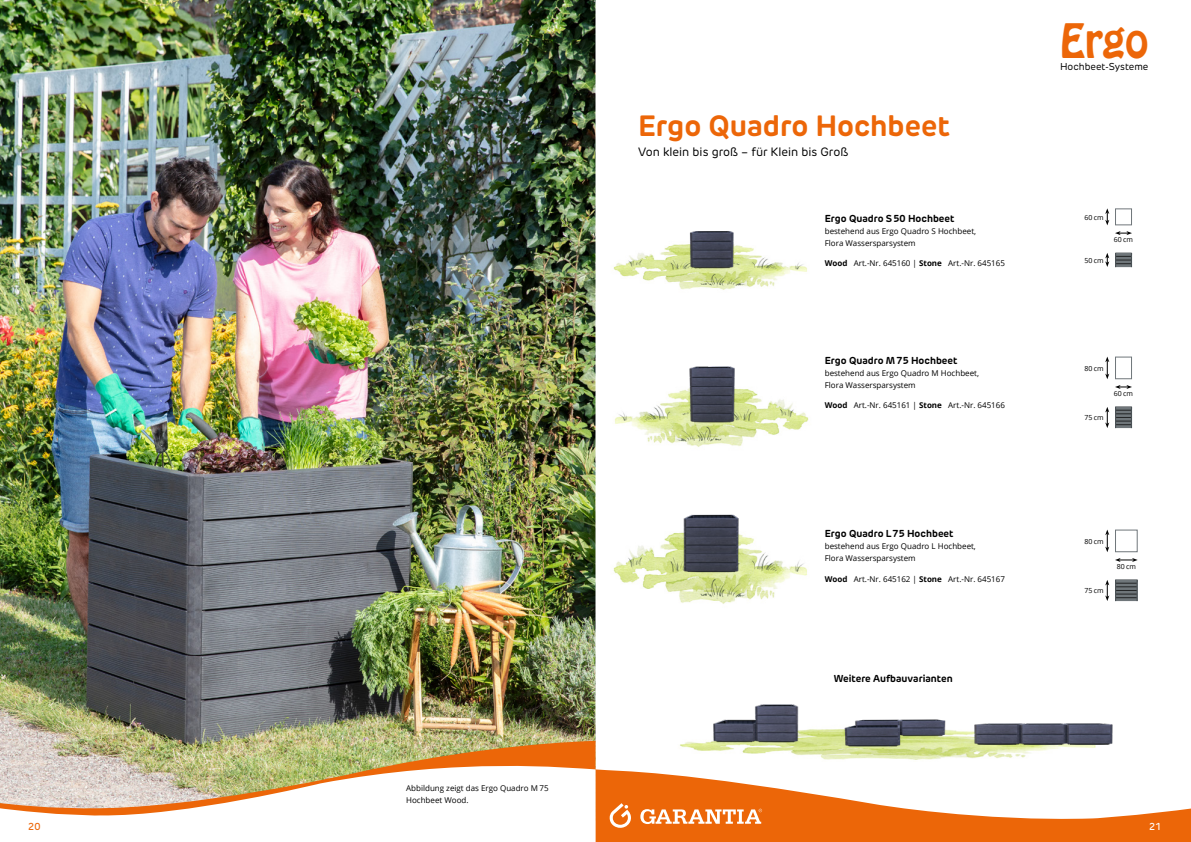
<style>
.page{position:relative;width:1191px;height:842px;background:#fff}
.page>*{position:absolute;margin:0;border:0;box-sizing:border-box;transform-origin:0 0}
.t1{font:41.8px "Hobo Std";color:#ec6608}
.t2{font:700 29px "New Rubrik Edge";color:#ec6608}
.t3{font:12px "New Rubrik Edge";color:#000}
.t4{font:700 10px "New Rubrik Edge";color:#000}
.t5{font:500 10px "New Rubrik Edge";color:#ec6608}
.t6{font:500 10px "New Rubrik Edge";color:#fff}
.t7{font:9.9px "New Rubrik Edge";color:#000}
.t8{font:8px/12px "Open Sans";color:#000}
.t9{font:7px "Open Sans";color:#000}
.s1{font-weight:700}
</style>
<div class="page">
<img style="left:680px;top:729px;width:416px;height:31px">
<img style="left:613px;top:244px;width:194px;height:46px">
<img style="left:613px;top:533px;width:194px;height:71px">
<img style="left:615px;top:389px;width:194px;height:58px">
<div style="left:1115px;top:208px;width:17px;height:17px;border:1px solid #6f767a"></div>
<svg style="left:1105px;top:253px;width:4px;height:14px"></svg>
<svg style="left:1115px;top:231px;width:17px;height:4px"></svg>
<svg style="left:1105px;top:208px;width:4px;height:17px"></svg>
<svg style="left:1115px;top:253px;width:17px;height:14px"></svg>
<div style="left:1115px;top:357px;width:17px;height:22px;border:1px solid #6f767a"></div>
<svg style="left:1105px;top:407px;width:4px;height:21px"></svg>
<svg style="left:1115px;top:385px;width:17px;height:4px"></svg>
<svg style="left:1105px;top:357px;width:4px;height:22px"></svg>
<svg style="left:1115px;top:406px;width:17px;height:22px"></svg>
<div style="left:1115px;top:530px;width:22px;height:22px;border:1px solid #6f767a"></div>
<svg style="left:1105px;top:580px;width:4px;height:21px"></svg>
<svg style="left:1115px;top:558px;width:22px;height:4px"></svg>
<svg style="left:1105px;top:530px;width:4px;height:22px"></svg>
<svg style="left:1115px;top:579px;width:22px;height:22px"></svg>
<img style="left:0;top:0;width:595px;height:741px">
<img style="left:682px;top:231px;width:59px;height:44px">
<img style="left:971px;top:723px;width:142px;height:24px">
<img style="left:833px;top:719px;width:119px;height:33px">
<img style="left:683px;top:366px;width:58px;height:57px">
<img style="left:677px;top:514px;width:69px;height:60px">
<img style="left:713px;top:704px;width:86px;height:42px">
<svg style="left:595px;top:769px;width:596px;height:73px;fill:#ec6608"></svg>
<svg style="left:640px;top:809px;width:122px;height:15px"></svg>
<svg style="left:609px;top:803px;width:22px;height:25px"></svg>
<img style="left:0;top:741px;width:595px;height:16px">
<img style="left:0;top:757px;width:595px;height:59px">
<p class="t8" style="left:406px;top:782px;width:144px">Abbildung zeigt das Ergo Quadro M 75<br>Hochbeet Wood.</p>
<h2 class="t2" style="left:638px;top:107px;width:313px">Ergo Quadro Hochbeet</h2>
<h3 class="t3" style="left:638px;top:144px;width:212px">Von klein bis groß – für Klein bis Groß</h3>
<p class="t4" style="left:824px;top:212px;width:131px">Ergo Quadro S50 Hochbeet</p>
<p class="t8" style="left:824px;top:225px;width:153px">bestehend aus Ergo Quadro S Hochbeet,<br>Flora Wassersparsystem</p>
<p class="t8" style="left:824px;top:257px;width:182px"><span class="s1">Wood</span> Art.-Nr. 645160 | <span class="s1">Stone</span> Art.-Nr. 645165</p>
<p class="t4" style="left:824px;top:354px;width:134px">Ergo Quadro M75 Hochbeet</p>
<p class="t8" style="left:824px;top:367px;width:156px">bestehend aus Ergo Quadro M Hochbeet,<br>Flora Wassersparsystem</p>
<p class="t8" style="left:824px;top:399px;width:182px"><span class="s1">Wood</span> Art.-Nr. 645161 | <span class="s1">Stone</span> Art.-Nr. 645166</p>
<p class="t4" style="left:824px;top:527px;width:130px">Ergo Quadro L75 Hochbeet</p>
<p class="t8" style="left:824px;top:540px;width:153px">bestehend aus Ergo Quadro L Hochbeet,<br>Flora Wassersparsystem</p>
<p class="t8" style="left:824px;top:573px;width:182px"><span class="s1">Wood</span> Art.-Nr. 645162 | <span class="s1">Stone</span> Art.-Nr. 645167</p>
<p class="t4" style="left:833px;top:672px;width:120px">Weitere Aufbauvarianten</p>
<h1 class="t1" style="left:1060px;top:12px;width:90px">Ergo</h1>
<p class="t7" style="left:1060px;top:61px;width:90px">Hochbeet-Systeme</p>
<p class="t9" style="left:1084px;top:212px;width:21px">60 cm</p>
<p class="t9" style="left:1084px;top:255px;width:21px">50 cm</p>
<p class="t9" style="left:1113px;top:235px;width:21px">60 cm</p>
<p class="t9" style="left:1084px;top:363px;width:21px">80 cm</p>
<p class="t9" style="left:1084px;top:413px;width:21px">75 cm</p>
<p class="t9" style="left:1113px;top:389px;width:21px">60 cm</p>
<p class="t9" style="left:1084px;top:536px;width:21px">80 cm</p>
<p class="t9" style="left:1084px;top:586px;width:21px">75 cm</p>
<p class="t9" style="left:1116px;top:562px;width:21px">80 cm</p>
<p class="t5" style="left:28px;top:820px;width:14px">20</p>
<p class="t6" style="left:1149px;top:820px;width:14px">21</p>
</div>
